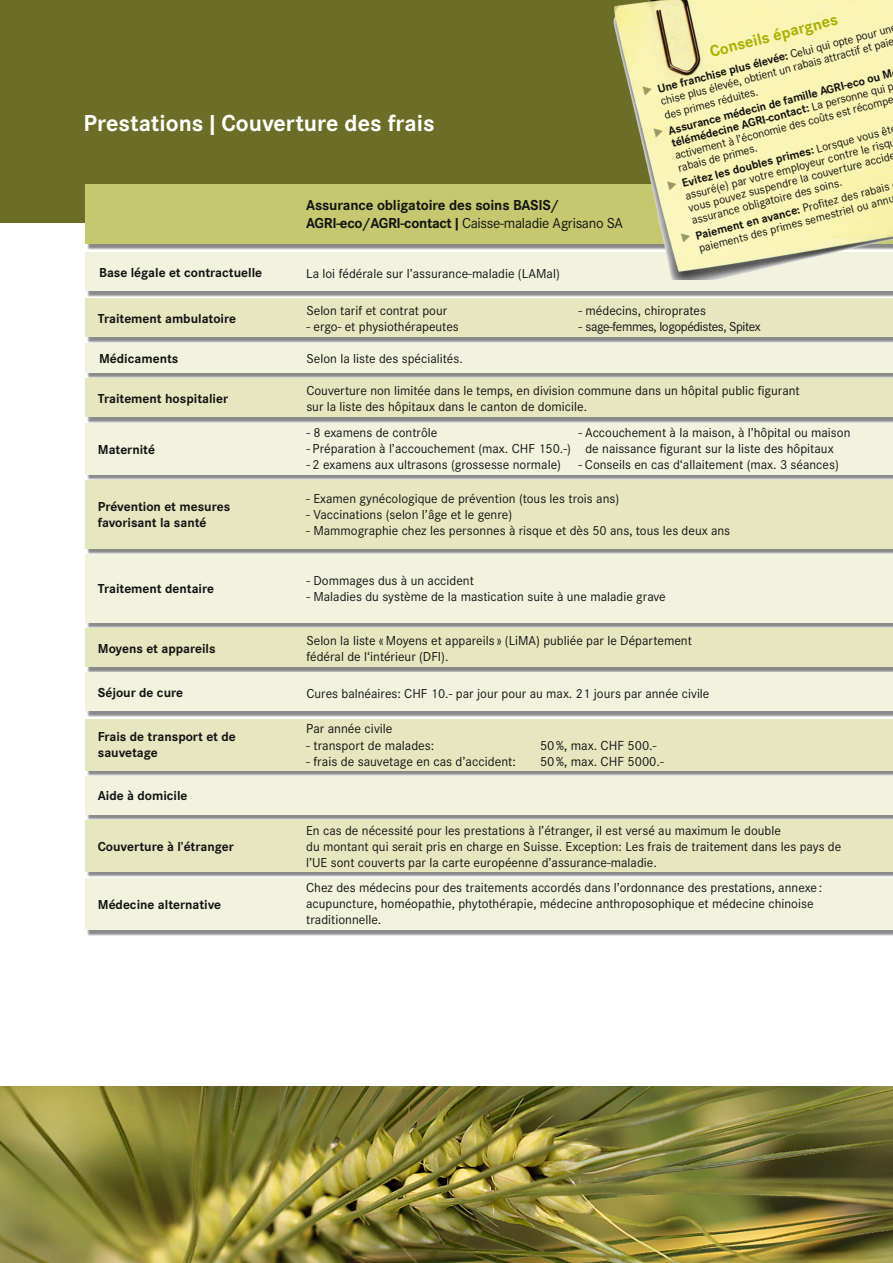
<style>
.page{position:relative;width:893px;height:1263px;background:#fff}
.page>*{position:absolute;margin:0;border:0;box-sizing:border-box;transform-origin:0 0}
.t1{font:700 24px "Corporate S";color:#fff}
.t2{font:700 16.5px "Corporate S";color:#a8b100}
.t3{font:700 15px/18px "Corporate S";letter-spacing:-.01em;color:#131413}
.t4{font:13.65px "Corporate S";color:#131413}
.t5{font:13.5px/16.2px "Corporate S";color:#131413}
.t6{font:700 13.5px/16.2px "Corporate S";color:#131413}
.t7{font:13.5px "Corporate S";letter-spacing:-.03em;color:#131413}
.t8{font:12px/12.9px "Corporate S";color:#131413}
.s1{font-weight:400}
.s2{font-weight:700}
</style>
<div class="page">
<div style="left:0;top:0;width:893px;height:223px;background:#6c6d26"></div>
<img style="left:0;top:1086px;width:893px;height:177px">
<div style="left:87px;top:186px;width:806px;height:64px;background:#131413;opacity:.5"></div>
<div style="left:85px;top:184px;width:808px;height:59px;background:#c5c86e"></div>
<div style="left:87px;top:301px;width:806px;height:42px;background:#131413;opacity:.5"></div>
<div style="left:85px;top:298px;width:808px;height:39px;background:#e6e7bf"></div>
<div style="left:87px;top:345px;width:806px;height:34px;background:#131413;opacity:.5"></div>
<div style="left:85px;top:343px;width:808px;height:30px;background:#f2f3df"></div>
<div style="left:87px;top:381px;width:806px;height:42px;background:#131413;opacity:.5"></div>
<div style="left:85px;top:379px;width:808px;height:38px;background:#e6e7bf"></div>
<div style="left:87px;top:425px;width:806px;height:55px;background:#131413;opacity:.5"></div>
<div style="left:85px;top:423px;width:808px;height:51px;background:#f2f3df"></div>
<div style="left:87px;top:482px;width:806px;height:72px;background:#131413;opacity:.5"></div>
<div style="left:85px;top:480px;width:808px;height:68px;background:#e6e7bf"></div>
<div style="left:87px;top:557px;width:806px;height:71px;background:#131413;opacity:.5"></div>
<div style="left:85px;top:554px;width:808px;height:68px;background:#f2f3df"></div>
<div style="left:87px;top:631px;width:806px;height:42px;background:#131413;opacity:.5"></div>
<div style="left:85px;top:628px;width:808px;height:39px;background:#e6e7bf"></div>
<div style="left:87px;top:675px;width:806px;height:42px;background:#131413;opacity:.5"></div>
<div style="left:85px;top:673px;width:808px;height:38px;background:#f2f3df"></div>
<div style="left:87px;top:721px;width:806px;height:55px;background:#131413;opacity:.5"></div>
<div style="left:85px;top:719px;width:808px;height:51px;background:#e6e7bf"></div>
<div style="left:87px;top:778px;width:806px;height:42px;background:#131413;opacity:.5"></div>
<div style="left:85px;top:776px;width:808px;height:38px;background:#f2f3df"></div>
<div style="left:87px;top:823px;width:806px;height:55px;background:#131413;opacity:.5"></div>
<div style="left:85px;top:820px;width:808px;height:51px;background:#e6e7bf"></div>
<div style="left:87px;top:881px;width:806px;height:55px;background:#131413;opacity:.5"></div>
<div style="left:85px;top:878px;width:808px;height:51px;background:#f2f3df"></div>
<div style="left:87px;top:255px;width:806px;height:42px;background:#131413;opacity:.5"></div>
<div style="left:85px;top:253px;width:808px;height:38px;background:#f2f3df"></div>
<img style="left:573px;top:0;width:320px;height:280px">
<svg style="left:643px;top:84px;width:10px;height:11px"></svg>
<svg style="left:654px;top:126px;width:10px;height:11px"></svg>
<svg style="left:667px;top:179px;width:11px;height:11px"></svg>
<svg style="left:681px;top:231px;width:10px;height:12px"></svg>
<p class="t1" style="left:84px;top:109px;width:353px">Prestations|Couverture des frais</p>
<p class="t3" style="left:306px;top:197px;width:318px">Assurance obligatoire des soins BASIS/<br>AGRI-eco/AGRI-contact|<span class="s1">Caisse-maladie Agrisano SA</span></p>
<p class="t6" style="left:99px;top:264px;width:165px">Base légale et contractuelle</p>
<p class="t5" style="left:306px;top:265px;width:255px">La loi fédérale sur l’assurance-maladie (LAMal)</p>
<p class="t2" style="left:708px;top:43px;width:133px;rotate:-15deg">Conseils épargnes</p>
<p class="t8" style="left:656px;top:82px;width:242px;line-height:12.3px;rotate:-14deg"><span class="s2">Une franchise plus élevée:</span> Celui qui opte pour un chise plus élevée, obtient un rabais attractif et paie</p>
<p class="t8" style="left:667px;top:124px;width:232px;rotate:-14deg"><span class="s2">Assurance médecin de famille AGRI-eco ou M télémédecine AGRI-contact:</span> La personne qui p activement à l’économie des coûts est récompe rabais de primes.</p>
<p class="t8" style="left:663px;top:109px;width:98px;rotate:-14deg">des primes réduites.</p>
<p class="t8" style="left:681px;top:177px;width:218px;rotate:-14deg"><span class="s2">Evitez les doubles primes:</span> Lorsque vous êt assuré(e) par votre employeur contre le risqu vous pouvez suspendre la couverture accide assurance obligatoire des soins.</p>
<p class="t8" style="left:694px;top:230px;width:203px;line-height:12.3px;rotate:-14deg"><span class="s2">Paiement en avance:</span> Profi tez des rabais paiements des primes semestriel ou annu</p>
<p class="t6" style="left:98px;top:310px;width:140px">Traitement ambulatoire</p>
<p class="t5" style="left:306px;top:302px;width:142px">Selon tarif et contrat pour</p>
<p class="t5" style="left:578px;top:302px;width:129px">- médecins, chiroprates</p>
<p class="t5" style="left:306px;top:318px;width:154px">- ergo- et physiothérapeutes</p>
<p class="t7" style="left:578px;top:319px;width:184px">- sage-femmes, logopédistes, Spitex</p>
<p class="t6" style="left:99px;top:350px;width:81px">Médicaments</p>
<p class="t5" style="left:307px;top:350px;width:158px">Selon la liste des spécialités.</p>
<p class="t6" style="left:98px;top:391px;width:132px">Traitement hospitalier</p>
<p class="t5" style="left:306px;top:382px;width:495px">Couverture non limitée dans le temps, en division commune dans un hôpital public figurant sur la liste des hôpitaux dans le canton de domicile.</p>
<p class="t6" style="left:98px;top:441px;width:59px">Maternité</p>
<p class="t5" style="left:306px;top:424px;width:133px">- 8 examens de contrôle</p>
<p class="t5" style="left:579px;top:424px;width:273px">- Accouchement à la maison, à l’hôpital ou maison</p>
<p class="t5" style="left:306px;top:440px;width:529px">- Préparation à l’accouchement (max. CHF 150.-) de naissance figurant sur la liste des hôpitaux</p>
<p class="t5" style="left:306px;top:457px;width:256px">- 2 examens aux ultrasons (grossesse normale)</p>
<p class="t5" style="left:579px;top:457px;width:262px">- Conseils en cas d‘allaitement (max. 3 séances)</p>
<p class="t6" style="left:98px;top:499px;width:134px">Prévention et mesures favorisant la santé</p>
<p class="t6" style="left:98px;top:581px;width:118px">Traitement dentaire</p>
<p class="t6" style="left:98px;top:640px;width:119px">Moyens et appareils</p>
<p class="t5" style="left:306px;top:490px;width:314px">- Examen gynécologique de prévention (tous les trois ans)</p>
<p class="t5" style="left:306px;top:507px;width:207px">- Vaccinations (selon l’âge et le genre)</p>
<p class="t5" style="left:306px;top:523px;width:425px">- Mammographie chez les personnes à risque et dès 50 ans, tous les deux ans</p>
<p class="t5" style="left:306px;top:573px;width:169px">- Dommages dus à un accident</p>
<p class="t5" style="left:306px;top:589px;width:361px">- Maladies du système de la mastication suite à une maladie grave</p>
<p class="t5" style="left:306px;top:632px;width:387px">Selon la liste «Moyens et appareils » (LiMA) publiée par le Département</p>
<p class="t5" style="left:306px;top:648px;width:144px">fédéral de l‘intérieur (DFI).</p>
<p class="t6" style="left:98px;top:685px;width:87px">Séjour de cure</p>
<p class="t5" style="left:306px;top:685px;width:405px">Cures balnéaires: CHF 10.- par jour pour au max. 21 jours par année civile</p>
<p class="t6" style="left:98px;top:729px;width:140px">Frais de transport et de</p>
<p class="t6" style="left:98px;top:745px;width:61px">sauvetage</p>
<p class="t4" style="left:306px;top:721px;width:88px">Par année civile</p>
<p class="t4" style="left:306px;top:737px;width:130px">- transport de malades:</p>
<p class="t4" style="left:540px;top:737px;width:118px">50%, max. CHF 500.-</p>
<p class="t4" style="left:306px;top:754px;width:211px">- frais de sauvetage en cas d’accident:</p>
<p class="t4" style="left:540px;top:754px;width:125px">50%, max. CHF 5000.-</p>
<p class="t6" style="left:98px;top:788px;width:91px">Aide à domicile</p>
<p class="t6" style="left:98px;top:839px;width:138px">Couverture à l’étranger</p>
<p class="t6" style="left:98px;top:897px;width:125px">Médecine alternative</p>
<p class="t5" style="left:306px;top:822px;width:476px">En cas de nécessité pour les prestations à l’étranger, il est versé au maximum le double</p>
<p class="t5" style="left:306px;top:838px;width:537px">du montant qui serait pris en charge en Suisse. Exception: Les frais de traitement dans les pays de l’UE sont couverts par la carte européenne d’assurance-maladie.</p>
<p class="t5" style="left:306px;top:879px;width:517px">Chez des médecins pour des traitements accordés dans l’ordonnance des prestations, annexe : acupuncture, homéopathie, phytothérapie, médecine anthroposophique et médecine chinoise traditionnelle.</p>
</div>
